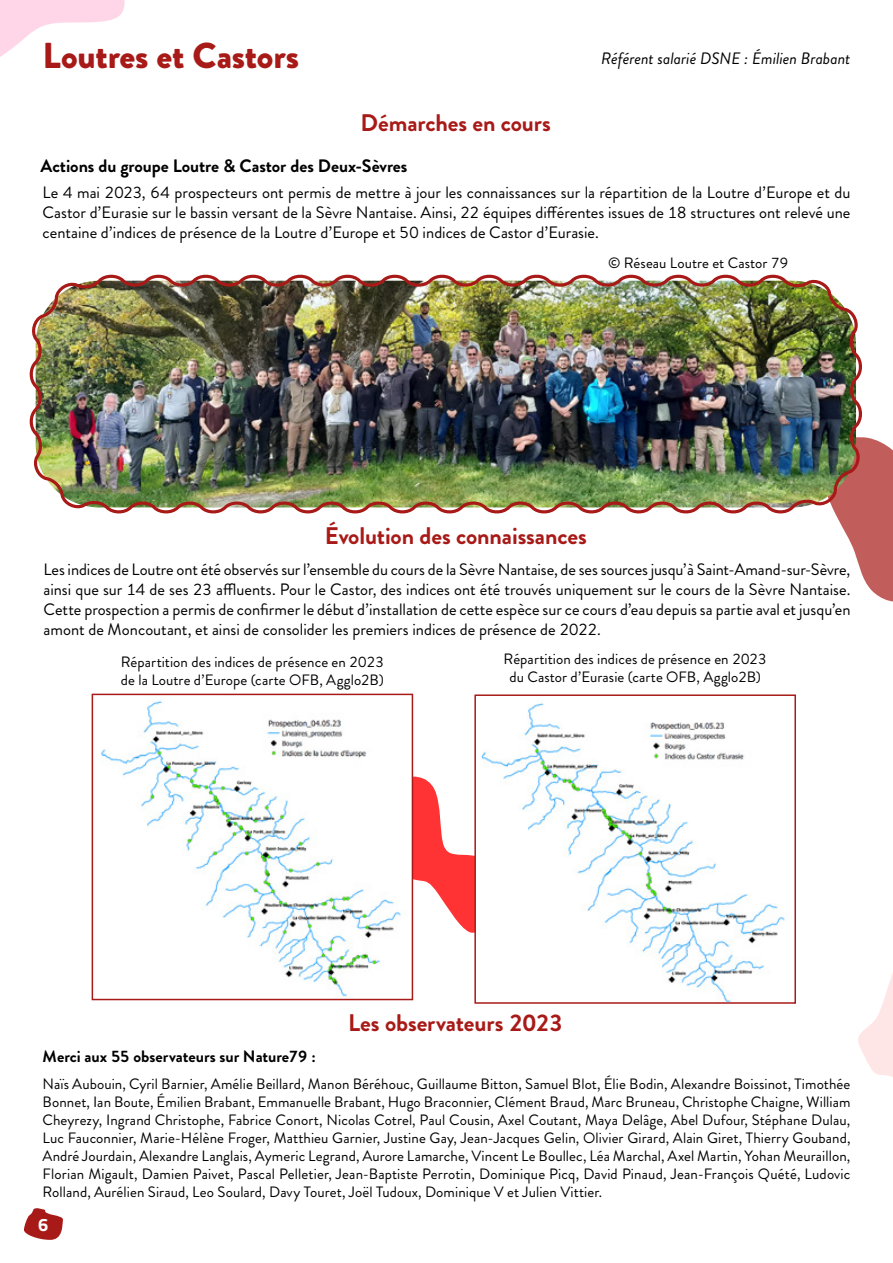
<style>
.page{position:relative;width:893px;height:1263px;background:#fff}
.page>*{position:absolute;margin:0;border:0;box-sizing:border-box;transform-origin:0 0}
.t1{font:900 36px "Brandon Grotesque";letter-spacing:-.005em;color:#a81a17}
.t2{font:700 24px "Brandon Grotesque";letter-spacing:-.005em;color:#a81a17}
.t3{font:700 18px "Brandon Grotesque";letter-spacing:-.005em;color:#000}
.t4{font:700 18px "Titillium";color:#fff}
.t5{font:16.5px/19.8px "Brandon Grotesque";color:#000;text-align:justify}
.t6{font:700 16.5px "Brandon Grotesque";letter-spacing:-.005em;color:#000}
.t7{font:italic 16.5px "Brandon Grotesque";color:#000}
.t8{font:15px/18px "Brandon Grotesque";letter-spacing:.005em;color:#000;text-align:justify}
</style>
<div class="page">
<svg style="left:24px;top:1208px;width:39px;height:32px"></svg>
<svg style="left:413px;top:774px;width:61px;height:162px"></svg>
<svg style="left:837px;top:437px;width:56px;height:165px"></svg>
<img style="left:481px;top:703px;width:307px;height:298px">
<div style="left:474px;top:694px;width:322px;height:310px;border:2px solid #a81a17"></div>
<img style="left:101px;top:700px;width:304px;height:297px">
<div style="left:92px;top:694px;width:321px;height:306px;border:2px solid #a81a17"></div>
<img style="left:29px;top:274px;width:837px;height:244px">
<svg style="left:858px;top:973px;width:35px;height:104px"></svg>
<svg style="left:0;top:0;width:125px;height:57px"></svg>
<h1 class="t1" style="left:43px;top:30px;width:258px">Loutres et Castors</h1>
<p class="t7" style="left:601px;top:47px;width:251px">Référent salarié DSNE : Émilien Brabant</p>
<h2 class="t2" style="left:361px;top:106px;width:192px">Démarches en cours</h2>
<p class="t3" style="left:40px;top:153px;width:369px">Actions du groupe Loutre &amp; Castor des Deux-Sèvres</p>
<p class="t5" style="left:43px;top:183px;width:809px">Le 4 mai 2023, 64 prospecteurs ont permis de mettre à jour les connaissances sur la répartition de la Loutre d’Europe et du Castor d’Eurasie sur le bassin versant de la Sèvre Nantaise. Ainsi, 22 équipes différentes issues de 18 structures ont relevé une centaine d’indices de présence de la Loutre d’Europe et 50 indices de Castor d’Eurasie.</p>
<p class="t8" style="left:608px;top:254px;width:182px">© Réseau Loutre et Castor 79</p>
<h2 class="t2" style="left:325px;top:519px;width:264px">Évolution des connaissances</h2>
<p class="t5" style="left:43px;top:560px;width:808px">Les indices de Loutre ont été observés sur l’ensemble du cours de la Sèvre Nantaise, de ses sources jusqu’à Saint-Amand-sur-Sèvre, ainsi que sur 14 de ses 23 affluents. Pour le Castor, des indices ont été trouvés uniquement sur le cours de la Sèvre Nantaise.<br>Cette prospection a permis de confirmer le début d’installation de cette espèce sur ce cours d’eau depuis sa partie aval et jusqu’en amont de Moncoutant, et ainsi de consolider les premiers indices de présence de 2022.</p>
<p class="t8" style="left:121px;top:653px;width:265px">Répartition des indices de présence en 2023 de la Loutre d’Europe (carte OFB, Agglo2B)</p>
<p class="t8" style="left:504px;top:650px;width:265px;text-align:center">Répartition des indices de présence en 2023 du Castor d’Eurasie (carte OFB, Agglo2B)</p>
<h2 class="t2" style="left:348px;top:1006px;width:217px">Les observateurs 2023</h2>
<p class="t6" style="left:43px;top:1045px;width:275px">Merci aux 55 observateurs sur Nature79 :</p>
<p class="t8" style="left:43px;top:1075px;width:809px">Naïs Aubouin, Cyril Barnier, Amélie Beillard, Manon Béréhouc, Guillaume Bitton, Samuel Blot, Élie Bodin, Alexandre Boissinot, Timothée Bonnet, Ian Boute, Émilien Brabant, Emmanuelle Brabant, Hugo Braconnier, Clément Braud, Marc Bruneau, Christophe Chaigne, William Cheyrezy, Ingrand Christophe, Fabrice Conort, Nicolas Cotrel, Paul Cousin, Axel Coutant, Maya Delâge, Abel Dufour, Stéphane Dulau, Luc Fauconnier, Marie-Hélène Froger, Matthieu Garnier, Justine Gay, Jean-Jacques Gelin, Olivier Girard, Alain Giret, Thierry Gouband, André Jourdain, Alexandre Langlais, Aymeric Legrand, Aurore Lamarche, Vincent Le Boullec, Léa Marchal, Axel Martin, Yohan Meuraillon, Florian Migault, Damien Paivet, Pascal Pelletier, Jean-Baptiste Perrotin, Dominique Picq, David Pinaud, Jean-François Quété, Ludovic Rolland, Aurélien Siraud, Leo Soulard, Davy Touret, Joël Tudoux, Dominique V et Julien Vittier.</p>
<p class="t4" style="left:38px;top:1211px;width:12px">6</p>
</div>
